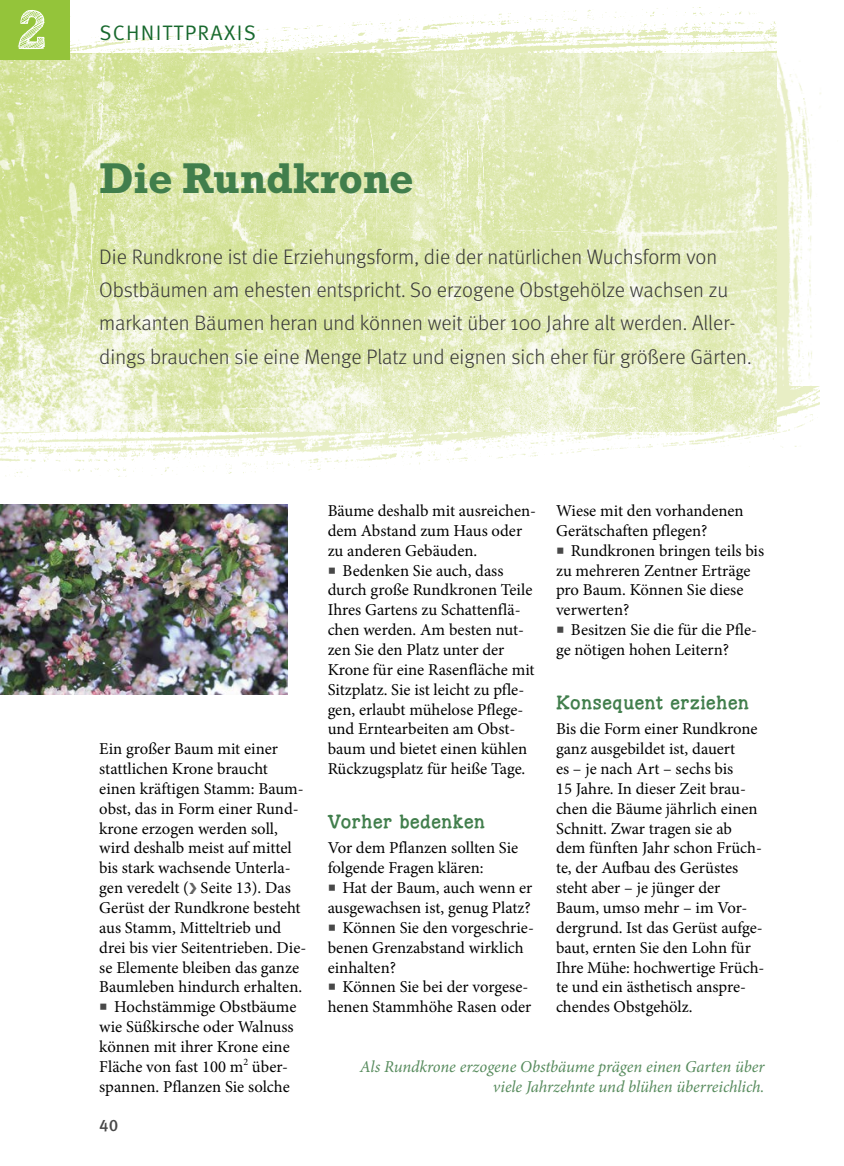
<style>
.page{position:relative;width:844px;height:1166px;background:#fff}
.page>*{position:absolute;margin:0;border:0;box-sizing:border-box;transform-origin:0 0}
.t1{font:700 56px "Sketch Block";color:#fff}
.t2{font:700 43.75px "Rockwell Std";letter-spacing:-.01em;color:#417e4c}
.t3{font:300 21px/33.2px "Meta OT";color:#393939}
.t4{font:21px "Meta OT Norm";letter-spacing:.06em;color:#18692e}
.t5{font:700 19.25px "Hunniwell";letter-spacing:.03em;color:#417e4c}
.t6{font:16.62px/19.8px "Minion Pro";color:#000}
.t7{font:italic 16.62px/19.8px "Minion Pro";letter-spacing:-.005em;color:#578b5d;text-align:right}
.t8{font:500 16.62px "Meta OT";color:#484848}
.s1{font-size:21px;color:#484848}
</style>
<div class="page">
<img style="left:0;top:406px;width:818px;height:70px">
<img style="left:0;top:0;width:776px;height:432px">
<img style="left:764px;top:25px;width:57px;height:381px">
<div style="left:0;top:0;width:69px;height:60px;background:#94c43a"></div>
<img style="left:0;top:504px;width:288px;height:190px">
<p class="t1" style="left:16px;top:-5px;width:33px">2</p>
<p class="t4" style="left:99px;top:20px;width:158px">SCHNITTPRAXIS</p>
<p class="t2" style="left:99px;top:153px;width:316px">Die Rundkrone</p>
<p class="t3" style="left:99px;top:240px;width:653px">Die Rundkrone ist die Erziehungsform, die der natürlichen Wuchsform von Obstbäumen am ehesten entspricht. So erzogene Obstgehölze wachsen zu markanten Bäumen heran und können weit über 100 Jahre alt werden. Aller&shy;dings brauchen sie eine Menge Platz und eignen sich eher für größere Gärten.</p>
<p class="t6" style="left:99px;top:739px;width:208px">Ein großer Baum mit einer stattlichen Krone braucht einen kräftigen Stamm: Baum&shy;obst, das in Form einer Rund&shy;krone erzogen werden soll, wird deshalb meist auf mittel bis stark wachsende Unterla&shy;gen veredelt ( Seite 13). Das<br>Ge rüst der Rundkrone besteht aus Stamm, Mitteltrieb und drei bis vier Sei tentrieben. Die&shy;se Elemente bleiben das ganze<br>Baumleben hindurch erhalten.</p>
<p class="t6" style="left:99px;top:997px;width:198px"><span class="s1">■</span> Hochstämmige Obstbäume wie Süßkirsche oder Walnuss können mit ihrer Krone eine<br>Fläche von fast 100 m<sup>2</sup> über&shy;spannen. Pflanzen Sie solche</p>
<p class="t8" style="left:99px;top:1115px;width:21px">40</p>
<p class="t6" style="left:327px;top:501px;width:210px">Bäume deshalb mit ausreichen&shy;dem Abstand zum Haus oder zu anderen Gebäuden.</p>
<p class="t6" style="left:327px;top:560px;width:208px"><span class="s1">■</span> Bedenken Sie auch, dass durch große Rundkronen Teile<br>Ihres Gartens zu Schattenflä&shy;chen werden. Am besten nut&shy;zen Sie den Platz unter der<br>Krone für eine Rasenfläche mit<br>Sitzplatz. Sie ist leicht zu pfle&shy;gen, erlaubt mühelose Pflege&shy;und Erntearbeiten am Obst&shy;baum und bietet einen kühlen<br>Rückzugsplatz für heiße Tage.</p>
<p class="t5" style="left:327px;top:810px;width:159px">Vorher bedenken</p>
<p class="t6" style="left:327px;top:838px;width:192px">Vor dem Pflanzen sollten Sie folgende Fragen klären:</p>
<p class="t6" style="left:327px;top:878px;width:206px"><span class="s1">■</span> Hat der Baum, auch wenn er ausgewachsen ist, genug Platz?</p>
<p class="t6" style="left:327px;top:918px;width:208px"><span class="s1">■</span> Können Sie den vorgeschrie&shy;benen Grenzabstand wirklich einhalten?</p>
<p class="t6" style="left:327px;top:977px;width:205px"><span class="s1">■</span> Können Sie bei der vorgese&shy;henen Stammhöhe Rasen oder</p>
<p class="t6" style="left:556px;top:501px;width:189px">Wiese mit den vorhandenen<br>Ge rätschaften pflegen?</p>
<p class="t6" style="left:556px;top:540px;width:209px"><span class="s1">■</span> Rundkronen bringen teils bis zu mehreren Zentner Erträge pro Baum. Können Sie diese verwerten?</p>
<p class="t6" style="left:556px;top:620px;width:202px"><span class="s1">■</span> Besitzen Sie die für die Pfle&shy;ge nötigen hohen Leitern?</p>
<p class="t5" style="left:556px;top:691px;width:194px">Konsequent erziehen</p>
<p class="t6" style="left:556px;top:719px;width:210px">Bis die Form einer Rundkrone ganz ausgebildet ist, dauert<br>es – je nach Art – sechs bis<br>15 Jahre. In dieser Zeit brau&shy;chen die Bäume jährlich einen<br>Schnitt. Zwar tragen sie ab dem fünften Jahr schon Früch&shy;te, der Aufbau des Gerüs tes steht aber – je jünger der<br>Baum, umso mehr – im Vor&shy;dergrund. Ist das Gerüst aufge&shy;baut, ernten Sie den Lohn für<br>Ihre Mühe: hochwertige Früch&shy;te und ein ästhetisch anspre&shy;chendes Obstgehölz.</p>
<p class="t7" style="left:359px;top:1056px;width:406px">Als Rundkrone erzogene Obstbäume prägen einen Garten über viele Jahrzehnte und blühen überreichlich.</p>
</div>
